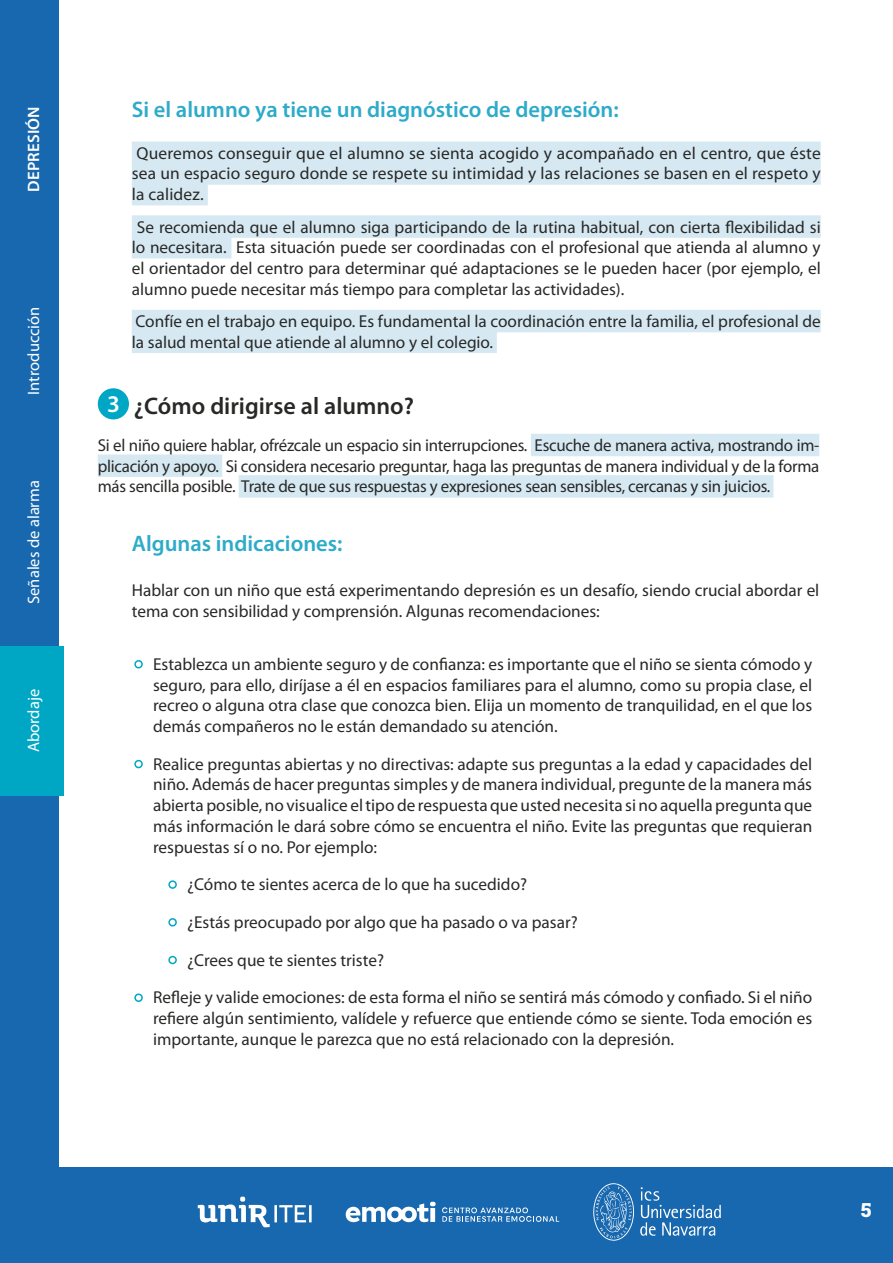
<style>
.page{position:relative;width:893px;height:1263px;background:#fff}
.page>*{position:absolute;margin:0;border:0;box-sizing:border-box;transform-origin:0 0}
.t1{font:600 24px "Myriad Pro";color:#282827}
.t2{font:600 22.5px "Myriad Pro";color:#2dabc8}
.t3{font:19.5px "Roboto Slab";color:#fff}
.t4{font:17.25px/20.7px "Myriad Pro";color:#282827;text-align:justify}
.t5{font:16.5px "Myriad Pro";color:#fff}
.t6{font:600 16.5px "Myriad Pro";letter-spacing:.01em;color:#fff}
.s1{color:#fff}
.s2{font-size:33px;color:#00a7c5}
</style>
<div class="page">
<div style="left:0;top:1167px;width:893px;height:96px;background:#1868af"></div>
<svg style="left:593px;top:1183px;width:41px;height:58px"></svg>
<svg style="left:640px;top:1187px;width:81px;height:49px"></svg>
<svg style="left:198px;top:1196px;width:114px;height:31px"></svg>
<svg style="left:346px;top:1202px;width:90px;height:20px"></svg>
<svg style="left:442px;top:1207px;width:117px;height:15px"></svg>
<div style="left:0;top:0;width:58px;height:1263px;background:#1868af"></div>
<div style="left:0;top:647px;width:63px;height:149px;background:#00a7c5"></div>
<div style="left:132px;top:142px;width:689px;height:22px;background:#d6e9f2"></div>
<div style="left:132px;top:162px;width:689px;height:23px;background:#d6e9f2"></div>
<div style="left:132px;top:183px;width:76px;height:22px;background:#d6e9f2"></div>
<div style="left:132px;top:215px;width:689px;height:23px;background:#d6e9f2"></div>
<div style="left:132px;top:236px;width:100px;height:22px;background:#d6e9f2"></div>
<div style="left:132px;top:310px;width:689px;height:22px;background:#d6e9f2"></div>
<div style="left:132px;top:330px;width:365px;height:23px;background:#d6e9f2"></div>
<div style="left:531px;top:434px;width:288px;height:22px;background:#d6e9f2"></div>
<div style="left:98px;top:454px;width:124px;height:23px;background:#d6e9f2"></div>
<div style="left:239px;top:475px;width:534px;height:23px;background:#d6e9f2"></div>
<div style="left:98px;top:388px;width:31px;height:31px;background:#00a7c5;border-radius:50%"></div>
<p class="t6" style="left:23px;top:192px;width:87px;rotate:-90deg">DEPRESIÓN</p>
<p class="t5" style="left:23px;top:395px;width:90px;rotate:-90deg">Introducción</p>
<p class="t5" style="left:23px;top:604px;width:125px;rotate:-90deg">Señales de alarma</p>
<p class="t5" style="left:23px;top:752px;width:65px;rotate:-90deg">Abordaje</p>
<h2 class="t2" style="left:132px;top:95px;width:488px">Si el alumno ya tiene un diagnóstico de depresión:</h2>
<p class="t4" style="left:132px;top:142px;width:690px">Queremos conseguir que el alumno se sienta acogido y acompañado en el centro, que éste sea un espacio seguro donde se respete su intimidad y las relaciones se basen en el respeto y la calidez.</p>
<p class="t4" style="left:132px;top:216px;width:690px">Se recomienda que el alumno siga participando de la rutina habitual, con cierta flexibilidad si lo necesitara. Esta situación puede ser coordinadas con el profesional que atienda al alumno y el orientador del centro para determinar qué adaptaciones se le pueden hacer (por ejemplo, el alumno puede necesitar más tiempo para completar las actividades).</p>
<p class="t4" style="left:132px;top:311px;width:690px">Confíe en el trabajo en equipo. Es fundamental la coordinación entre la familia, el profesional de la salud mental que atiende al alumno y el colegio.</p>
<h1 class="t1" style="left:107px;top:391px;width:308px"><span class="s1">3</span> ¿Cómo dirigirse al alumno?</h1>
<p class="t4" style="left:98px;top:435px;width:723px">Si el niño quiere hablar, ofrézcale un espacio sin interrupciones. Escuche de manera activa, mostrando im&shy;plicación y apoyo. Si considera necesario preguntar, haga las preguntas de manera individual y de la forma más sencilla posible. Trate de que sus respuestas y expresiones sean sensibles, cercanas y sin juicios.</p>
<h2 class="t2" style="left:132px;top:529px;width:212px">Algunas indicaciones:</h2>
<p class="t4" style="left:132px;top:580px;width:689px">Hablar con un niño que está experimentando depresión es un desafío, siendo crucial abordar el tema con sensibilidad y comprensión. Algunas recomendaciones:</p>
<p class="t4" style="left:153px;top:653px;width:661px;text-indent:-19px"><span class="s2">•</span> Establezca un ambiente seguro y de confianza: es importante que el niño se sienta cómodo y seguro, para ello, diríjase a él en espacios familiares para el alumno, como su propia clase, el recreo o alguna otra clase que conozca bien. Elija un momento de tranquilidad, en el que los demás compañeros no le están demandado su atención.</p>
<p class="t4" style="left:153px;top:753px;width:661px;text-indent:-19px"><span class="s2">•</span> Realice preguntas abiertas y no directivas: adapte sus preguntas a la edad y capacidades del niño. Además de hacer preguntas simples y de manera individual, pregunte de la manera más abierta posible, no visualice el tipo de respuesta que usted necesita si no aquella pregunta que más información le dará sobre cómo se encuentra el niño. Evite las preguntas que requieran respuestas sí o no. Por ejemplo:</p>
<p class="t4" style="left:168px;top:874px;width:361px"><span class="s2">•</span> ¿Cómo te sientes acerca de lo que ha sucedido?</p>
<p class="t4" style="left:168px;top:911px;width:411px"><span class="s2">•</span> ¿Estás preocupado por algo que ha pasado o va pasar?</p>
<p class="t4" style="left:168px;top:949px;width:218px"><span class="s2">•</span> ¿Crees que te sientes triste?</p>
<p class="t4" style="left:153px;top:987px;width:661px;text-indent:-19px"><span class="s2">•</span> Refleje y valide emociones: de esta forma el niño se sentirá más cómodo y confiado. Si el niño refiere algún sentimiento, valídele y refuerce que entiende cómo se siente. Toda emoción es importante, aunque le parezca que no está relacionado con la depresión.</p>
<p class="t3" style="left:861px;top:1196px;width:12px">5</p>
</div>
